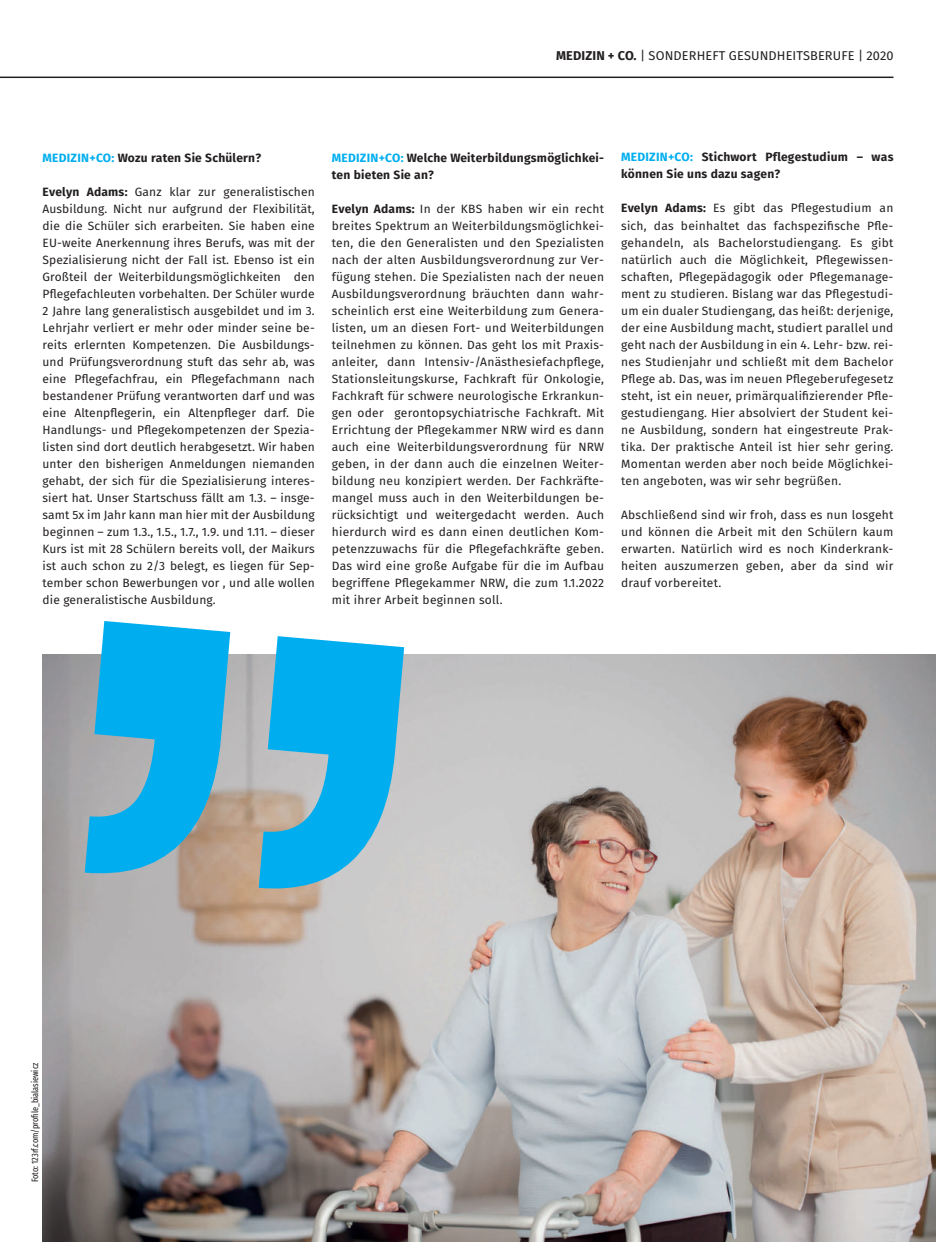
<style>
.page{position:relative;width:936px;height:1242px;background:#fff}
.page>*{position:absolute;margin:0;border:0;box-sizing:border-box;transform-origin:0 0}
.t1{font:12.75px "Fira Sans";letter-spacing:.01em;color:#231f20}
.t2{font:12px/17px "Fira Sans";letter-spacing:.02em;color:#231f20;text-align:justify}
.t3{font:700 12px/17px "Fira Sans";letter-spacing:.02em;color:#231f20}
.t4{font:extra-condensed 9px "Fira Sans";color:#231f20}
.s1{font-weight:700}
.s2{color:#00aeef}
</style>
<div class="page">
<img style="left:43px;top:654px;width:892px;height:588px">
<hr style="left:0;top:77px;width:893px;height:1px;background:#231f20">
<svg style="left:85px;top:621px;width:319px;height:268px;fill:#00aeef"></svg>
<p class="t1" style="left:556px;top:46px;width:339px"><span class="s1">MEDIZIN + CO.</span> | SONDERHEFT GESUNDHEITSBERUFE | 2020</p>
<p class="t3" style="left:43px;top:149px;width:220px"><span class="s2">MEDIZIN+CO:</span> Wozu raten Sie Schülern?</p>
<p class="t2" style="left:43px;top:183px;width:274px"><span class="s1">Evelyn Adams:</span> Ganz klar zur generalistischen Ausbildung. Nicht nur aufgrund der Flexibilität, die die Schüler sich erarbeiten. Sie haben eine EU-weite Anerkennung ihres Berufs, was mit der Spezialisierung nicht der Fall ist. Ebenso ist ein Großteil der Weiterbildungsmöglichkeiten den Pflegefachleuten vorbehalten. Der Schüler wurde 2 Jahre lang generalistisch ausgebildet und im 3.<br>Lehrjahr verliert er mehr oder minder seine be&shy;reits erlernten Kompetenzen. Die Ausbildungs&shy;und Prüfungsverordnung stuft das sehr ab, was eine Pflegefachfrau, ein Pflegefachmann nach bestandener Prüfung verantworten darf und was eine Altenpflegerin, ein Altenpfleger darf. Die Handlungs- und Pflegekompetenzen der Spezia&shy;listen sind dort deutlich herabgesetzt. Wir haben unter den bisherigen Anmeldungen niemanden gehabt, der sich für die Spezialisierung interes&shy;siert hat. Unser Startschuss fällt am 1.3. – insge&shy;samt 5x im Jahr kann man hier mit der Ausbildung beginnen – zum 1.3., 1.5., 1.7., 1.9. und 1.11. – dieser Kurs ist mit 28 Schülern bereits voll, der Maikurs ist auch schon zu 2/3 belegt, es liegen für Sep&shy;tember schon Bewerbungen vor , und alle wollen die generalistische Ausbildung.</p>
<p class="t3" style="left:332px;top:149px;width:274px"><span class="s2">MEDIZIN+CO:</span> Welche Weiterbildungsmöglichkei&shy;ten bieten Sie an?</p>
<p class="t2" style="left:332px;top:200px;width:274px"><span class="s1">Evelyn Adams:</span> In der KBS haben wir ein recht breites Spektrum an Weiterbildungsmöglichkei&shy;ten, die den Generalisten und den Spezialisten nach der alten Ausbildungsverordnung zur Ver&shy;fügung stehen. Die Spezialisten nach der neuen Ausbildungsverordnung bräuchten dann wahr&shy;scheinlich erst eine Weiterbildung zum Genera&shy;listen, um an diesen Fort- und Weiterbildungen teilnehmen zu können. Das geht los mit Praxis&shy;anleiter, dann Intensiv-/Anästhesiefachpflege, Stationsleitungskurse, Fachkraft für Onkologie, Fachkraft für schwere neurologische Erkrankun&shy;gen oder gerontopsychiatrische Fachkraft. Mit Errichtung der Pflegekammer NRW wird es dann auch eine Weiterbildungsverordnung für NRW geben, in der dann auch die einzelnen Weiter&shy;bildung neu konzipiert werden. Der Fachkräfte&shy;mangel muss auch in den Weiterbildungen be&shy;rücksichtigt und weitergedacht werden. Auch hierdurch wird es dann einen deutlichen Kom&shy;petenzzuwachs für die Pflegefachkräfte geben.<br>Das wird eine große Aufgabe für die im Aufbau begriffene Pflegekammer NRW, die zum 1.1.2022 mit ihrer Arbeit beginnen soll.</p>
<p class="t3" style="left:621px;top:149px;width:274px"><span class="s2">MEDIZIN+CO:</span> Stichwort Pflegestudium – was können Sie uns dazu sagen?</p>
<p class="t2" style="left:621px;top:200px;width:274px"><span class="s1">Evelyn Adams:</span> Es gibt das Pflegestudium an sich, das beinhaltet das fachspezifische Pfle&shy;gehandeln, als Bachelorstudiengang. Es gibt natürlich auch die Möglichkeit, Pflegewissen&shy;schaften, Pflegepädagogik oder Pflegemanage&shy;ment zu studieren. Bislang war das Pflegestudi&shy;um ein dualer Studiengang, das heißt: derjenige, der eine Ausbildung macht, studiert parallel und geht nach der Ausbildung in ein 4. Lehr- bzw. rei&shy;nes Studienjahr und schließt mit dem Bachelor Pflege ab. Das, was im neuen Pflegeberufegesetz steht, ist ein neuer, primärqualifizierender Pfle&shy;gestudiengang. Hier absolviert der Student kei&shy;ne Ausbildung, sondern hat eingestreute Prak&shy;tika. Der praktische Anteil ist hier sehr gering.<br>Momentan werden aber noch beide Möglichkei&shy;ten angeboten, was wir sehr begrüßen.</p>
<p class="t2" style="left:621px;top:506px;width:274px">Abschließend sind wir froh, dass es nun losgeht und können die Arbeit mit den Schülern kaum erwarten. Natürlich wird es noch Kinderkrank&shy;heiten auszumerzen geben, aber da sind wir drauf vorbereitet.</p>
<p class="t4" style="left:28px;top:1182px;width:121px;rotate:-90deg">Foto: 123rf.com/profile_bialasiewicz</p>
</div>
